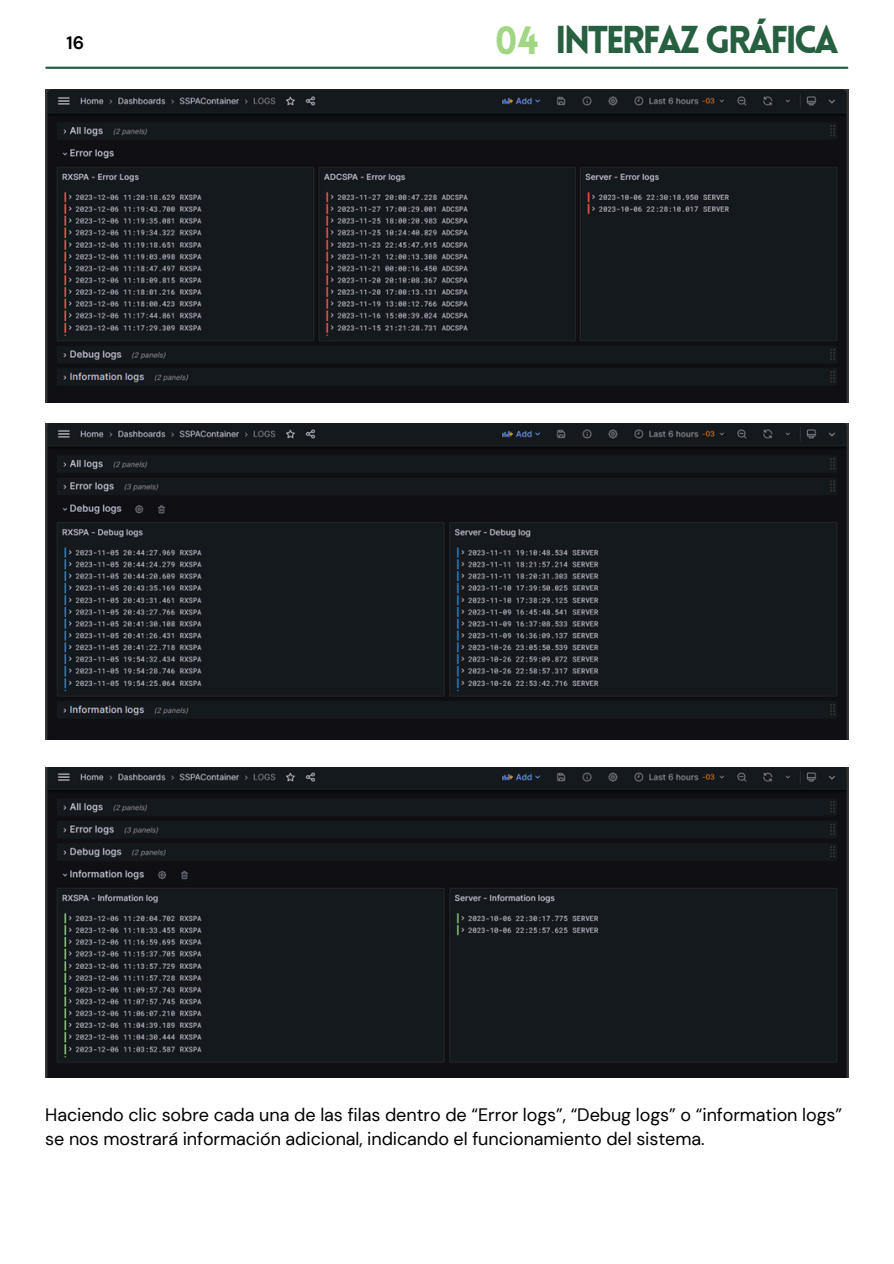
<style>
.page{position:relative;width:894px;height:1264px;background:#fff}
.page>*{position:absolute;margin:0;border:0;box-sizing:border-box;transform-origin:0 0}
.t1{font:900 37.95px "Lovelo";letter-spacing:-.075em;color:#266041}
.t2{font:18px/24.8px "DM Sans";letter-spacing:-.005em;color:#000}
.t3{font:700 18px "DM Sans";color:#000}
.s1{font-size:38.55px;color:#a1d683}
</style>
<div class="page">
<hr style="left:46px;top:67px;width:801px;height:2px;background:#266041">
<img style="left:45px;top:89px;width:802px;height:313px">
<img style="left:45px;top:424px;width:802px;height:316px">
<img style="left:45px;top:767px;width:802px;height:310px">
<p class="t3" style="left:67px;top:31px;width:19px">16</p>
<h1 class="t1" style="left:494px;top:25px;width:345px"><span class="s1">04</span> INTERFAZ GRÁFICA</h1>
<p class="t2" style="left:45px;top:1102px;width:798px">Haciendo clic sobre cada una de las filas dentro de “Error logs”, “Debug logs” o “information logs” se nos mostrará información adicional, indicando el funcionamiento del sistema.</p>
</div>
